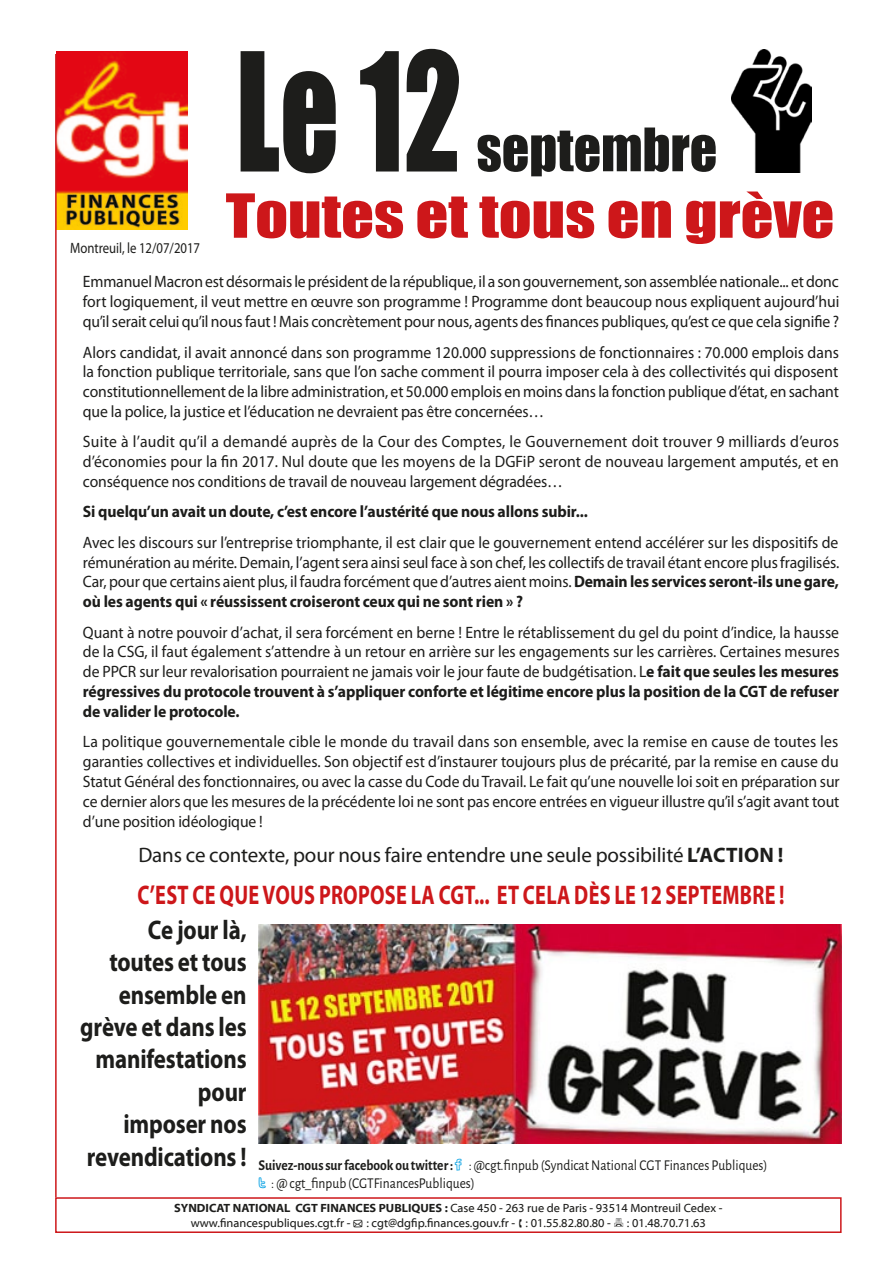
<style>
.page{position:relative;width:893px;height:1263px;background:#fff}
.page>*{position:absolute;margin:0;border:0;box-sizing:border-box;transform-origin:0 0}
.t1{font:152.25px "Impact";color:#1d1d1b;scale:.76 1}
.t2{font:56.1px "Impact";color:#cd171a;scale:1.14 1}
.t3{font:55.35px "Impact";color:#1d1d1b}
.t4{font:700 27px/32.4px "Myriad Pro";letter-spacing:-.005em;color:#1d1d1b;text-align:right;scale:.85 1}
.t5{font:700 27px "Myriad Pro";letter-spacing:.015em;color:#cd171a;scale:.75 1}
.t6{font:21px "Myriad Pro";letter-spacing:-.005em;color:#1d1d1b}
.t7{font:16.5px/19.8px "Myriad Pro";letter-spacing:-.005em;color:#1d1d1b;text-align:justify;scale:.95 1}
.t8{font:700 16.5px "Myriad Pro";letter-spacing:-.005em;color:#1d1d1b;scale:.95 1}
.Style_de_paragraphe{font:15px "Alegreya Sans";color:#1d1d1b;scale:.9 1}
.puces_noire_copie_2{font:15px "Myriad Pro";color:#1d1d1b;scale:.85 1}
.t9{font:12px/14.4px "Myriad Web Pro";color:#1d1d1b}
.s1{font-weight:700}
</style>
<div class="page">
<img style="left:57px;top:51px;width:131px;height:178px">
<div style="left:55px;top:1197px;width:787px;height:36px;border:2px solid #cd171a"></div>
<hr style="left:55px;top:54px;width:2px;height:1143px;background:#cd171a">
<img style="left:731px;top:50px;width:80px;height:123px">
<img style="left:258px;top:925px;width:584px;height:218px">
<p class="t1" style="left:236px;top:-6px;width:299px">Le 12</p>
<p class="t3" style="left:476px;top:107px;width:242px">septembre</p>
<p class="t2" style="left:226px;top:172px;width:535px">Toutes et tous en grève</p>
<p class="puces_noire_copie_2" style="left:70px;top:238px;width:154px">Montreuil, le 12/07/2017</p>
<p class="t7" style="left:83px;top:272px;width:798px">Emmanuel Macron est désormais le président de la république, il a son gouvernement, son assemblée nationale... et donc fort logiquement, il veut mettre en œuvre son programme ! Programme dont beaucoup nous expliquent aujourd’hui qu’il serait celui qu’il nous faut ! Mais concrètement pour nous, agents des finances publiques, qu’est ce que cela signifie ?</p>
<p class="t7" style="left:83px;top:342px;width:797px">Alors candidat, il avait annoncé dans son programme 120.000 suppressions de fonctionnaires : 70.000 emplois dans la fonction publique territoriale, sans que l’on sache comment il pourra imposer cela à des collectivités qui disposent constitutionnellement de la libre administration, et 50.000 emplois en moins dans la fonction publique d’état, en sachant que la police, la justice et l’éducation ne devraient pas être concernées…</p>
<p class="t7" style="left:83px;top:432px;width:797px">Suite à l’audit qu’il a demandé auprès de la Cour des Comptes, le Gouvernement doit trouver 9 milliards d’euros d’économies pour la fin 2017. Nul doute que les moyens de la DGFiP seront de nouveau largement amputés, et en conséquence nos conditions de travail de nouveau largement dégradées…</p>
<p class="t8" style="left:83px;top:501px;width:533px">Si quelqu’un avait un doute, c’est encore l’austérité que nous allons subir...</p>
<p class="t7" style="left:83px;top:532px;width:798px">Avec les discours sur l’entreprise triomphante, il est clair que le gouvernement entend accélérer sur les dispositifs de rémunération au mérite. Demain, l’agent sera ainsi seul face à son chef, les collectifs de travail étant encore plus fragilisés.<br>Car, pour que certains aient plus, il faudra forcément que d’autres aient moins. <span class="s1">Demain les services seront-ils une gare, où les agents qui « réussissent croiseront ceux qui ne sont rien » ?</span></p>
<p class="t7" style="left:83px;top:622px;width:798px">Quant à notre pouvoir d’achat, il sera forcément en berne ! Entre le rétablissement du gel du point d’indice, la hausse de la CSG, il faut également s’attendre à un retour en arrière sur les engagements sur les carrières. Certaines mesures de PPCR sur leur revalorisation pourraient ne jamais voir le jour faute de budgétisation. L<span class="s1">e fait que seules les mesures régressives du protocole trouvent à s’appliquer conforte et légitime encore plus la position de la CGT de refuser de valider le protocole.</span></p>
<p class="t7" style="left:83px;top:732px;width:798px">La politique gouvernementale cible le monde du travail dans son ensemble, avec la remise en cause de toutes les garanties collectives et individuelles. Son objectif est d’instaurer toujours plus de précarité, par la remise en cause du Statut Général des fonctionnaires, ou avec la casse du Code du Travail. Le fait qu’une nouvelle loi soit en préparation sur ce dernier alors que les mesures de la précédente loi ne sont pas encore entrées en vigueur illustre qu’il s’agit avant tout d’une position idéologique !</p>
<p class="t6" style="left:138px;top:842px;width:647px">Dans ce contexte, pour nous faire entendre une seule possibilité <span class="s1">L’ACTION !</span></p>
<p class="t5" style="left:138px;top:877px;width:864px">C’EST CE QUE VOUS PROPOSE LA CGT... ET CELA DÈS LE 12 SEPTEMBRE !</p>
<p class="t4" style="left:80px;top:912px;width:197px">Ce jour là, toutes et tous ensemble en grève et dans les manifestations pour<br>imposer nos revendications !</p>
<p class="Style_de_paragraphe" style="left:258px;top:1155px;width:567px"><span class="s1">Suivez-nous sur facebook ou twitter :</span> : @cgt.finpub (Syndicat National CGT Finances Publiques)</p>
<p class="Style_de_paragraphe" style="left:271px;top:1173px;width:228px">: @ cgt_finpub (CGTFinancesPubliques)</p>
<p class="t9" style="left:191px;top:1201px;width:533px;text-indent:-17px"><span class="s1">SYNDICAT NATIONAL CGT FINANCES PUBLIQUES :</span> Case 450 - 263 rue de Paris - 93514 Montreuil Cedex - www.financespubliques.cgt.fr - ● : cgt@dgfip.finances.gouv.fr - : 01.55.82.80.80 -</p>
<p class="t9" style="left:627px;top:1216px;width:81px">: 01.48.70.71.63</p>
</div>
